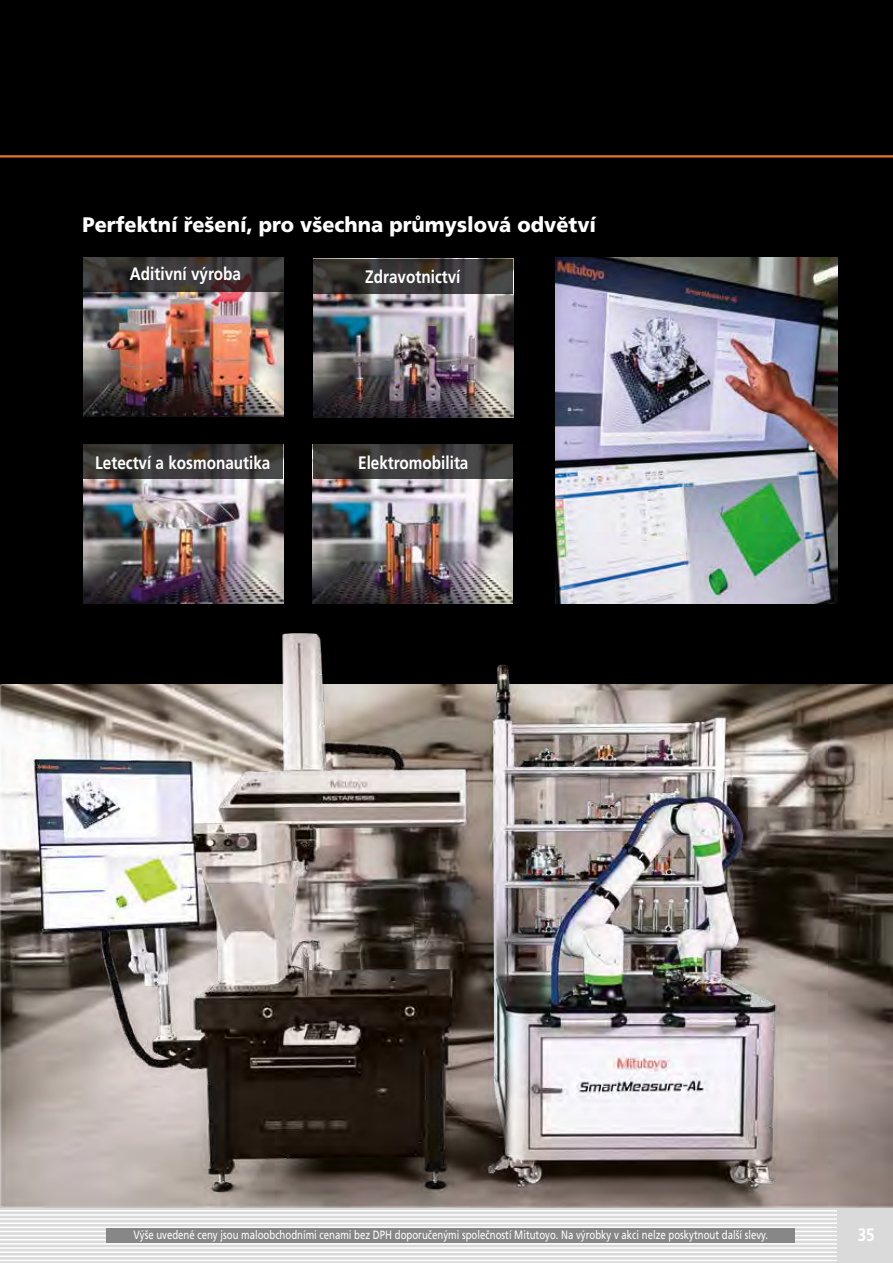
<style>
.page{position:relative;width:893px;height:1263px;background:#fff}
.page>*{position:absolute;margin:0;border:0;box-sizing:border-box;transform-origin:0 0}
.t1{font:900 21px "Mitutoyo Frutiger";color:#fff}
.t2{font:700 18px "Mitutoyo Frutiger";color:#fff}
.t3{font:12px "Mitutoyo Frutiger";color:#fff}
</style>
<div class="page">
<div style="left:0;top:1208px;width:838px;height:55px;background:#dadada"></div>
<hr style="left:0;top:1210px;width:838px;height:1px;background:#fff">
<hr style="left:0;top:1214px;width:838px;height:2px;background:#fff">
<hr style="left:0;top:1218px;width:838px;height:2px;background:#fff">
<hr style="left:0;top:1222px;width:838px;height:2px;background:#fff">
<hr style="left:0;top:1226px;width:838px;height:2px;background:#fff">
<hr style="left:0;top:1231px;width:838px;height:1px;background:#fff">
<hr style="left:0;top:1235px;width:838px;height:1px;background:#fff">
<hr style="left:0;top:1239px;width:838px;height:1px;background:#fff">
<hr style="left:0;top:1243px;width:838px;height:1px;background:#fff">
<hr style="left:0;top:1247px;width:838px;height:2px;background:#fff">
<hr style="left:0;top:1251px;width:838px;height:2px;background:#fff">
<hr style="left:0;top:1255px;width:838px;height:2px;background:#fff">
<hr style="left:0;top:1260px;width:838px;height:1px;background:#fff">
<div style="left:838px;top:1208px;width:55px;height:55px;background:#dadada"></div>
<div style="left:106px;top:1229px;width:689px;height:14px;background:#878787"></div>
<div style="left:0;top:0;width:893px;height:684px;background:#000"></div>
<hr style="left:0;top:155px;width:893px;height:2px;background:#ee712a">
<img style="left:313px;top:293px;width:200px;height:125px">
<svg style="left:313px;top:259px;width:200px;height:34px;background:#383534"></svg>
<img style="left:313px;top:479px;width:200px;height:124px">
<svg style="left:313px;top:445px;width:200px;height:34px;background:#3c3a38"></svg>
<img style="left:84px;top:292px;width:200px;height:124px">
<svg style="left:83px;top:257px;width:201px;height:35px;background:#3a3534"></svg>
<img style="left:83px;top:479px;width:200px;height:124px">
<svg style="left:83px;top:445px;width:200px;height:34px;background:#3a3836"></svg>
<img style="left:0;top:633px;width:893px;height:575px">
<img style="left:556px;top:257px;width:282px;height:346px">
<h1 class="t1" style="left:82px;top:212px;width:515px">Perfektní řešení, pro všechna průmyslová odvětví</h1>
<h2 class="t2" style="left:365px;top:266px;width:97px">Zdravotnictví</h2>
<h2 class="t2" style="left:130px;top:263px;width:113px">Aditivní výroba</h2>
<h2 class="t2" style="left:95px;top:452px;width:177px">Letectví a kosmonautika</h2>
<h2 class="t2" style="left:358px;top:452px;width:112px">Elektromobilita</h2>
<p class="t3" style="left:133px;top:1227px;width:636px">Výše uvedené ceny jsou maloobchodními cenami bez DPH doporučenými společností Mitutoyo. Na výrobky v akci nelze poskytnout další slevy.</p>
<h2 class="t2" style="left:858px;top:1224px;width:19px">35</h2>
</div>
